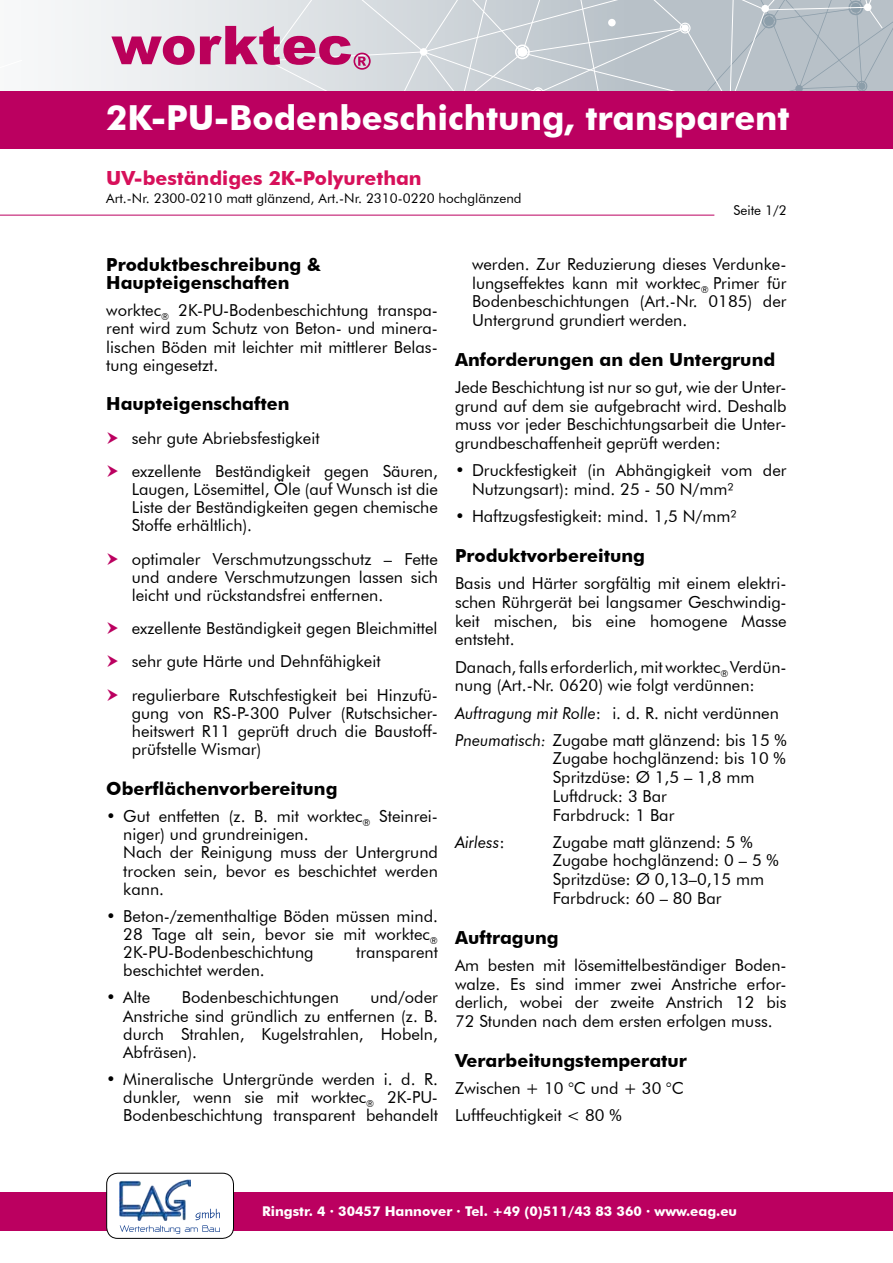
<style>
.page{position:relative;width:893px;height:1263px;background:#fff}
.page>*{position:absolute;margin:0;border:0;box-sizing:border-box;transform-origin:0 0}
.t1{font:700 34.5px "Futura BT";color:#fff}
.t2{font:700 19.5px "Futura BT";color:#d7105a}
.t3{font:700 18px/18.3px "Futura BT";color:#000}
.t4{font:16.5px/18.3px "Futura BT";color:#000;text-align:justify}
.t5{font:italic 16.5px "Futura BT";color:#000}
.t6{font:13.5px "Futura BT";color:#000}
.t7{font:700 13.5px "Futura BT";color:#fff}
.s1{font-style:italic}
.s2{font-style:normal}
</style>
<div class="page">
<div style="left:0;top:0;width:893px;height:91px;background:#f4f5f6"></div>
<div style="left:0;top:91px;width:893px;height:58px;background:#bb0060"></div>
<div style="left:0;top:1192px;width:893px;height:39px;background:#bb0060"></div>
<div style="left:107px;top:1173px;width:126px;height:65px;background:#fff;border-radius:11px"></div>
<svg style="left:120px;top:1209px;width:100px;height:25px"></svg>
<img style="left:120px;top:1180px;width:71px;height:40px">
<div style="left:106px;top:1173px;width:128px;height:66px;border:1px solid #000;border-radius:11px"></div>
<hr style="left:0;top:215px;width:714px;height:1px;background:#bb0060">
<svg style="left:111px;top:0;width:782px;height:91px"></svg>
<h1 class="t1" style="left:106px;top:97px;width:685px">2K-PU-Bodenbeschichtung, transparent</h1>
<p class="t2" style="left:106px;top:166px;width:317px">UV-beständiges 2K-Polyurethan</p>
<p class="t6" style="left:106px;top:190px;width:417px">Art.-Nr. 2300-0210 matt glänzend, Art.-Nr. 2310-0220 hochglänzend</p>
<p class="t6" style="left:733px;top:202px;width:55px">Seite 1/2</p>
<p class="t3" style="left:106px;top:255px;width:217px">Produktbeschreibung &amp;<br>Haupteigenschaften</p>
<p class="t4" style="left:106px;top:301px;width:333px">worktec<sub>®</sub> 2K-PU-Bodenbeschichtung transpa&shy;rent wird zum Schutz von Beton- und minera&shy;lischen Böden mit leichter mit mittlerer Belas&shy;tung eingesetzt.</p>
<p class="t3" style="left:106px;top:395px;width:185px">Haupteigenschaften</p>
<p class="t4" style="left:132px;top:421px;width:308px;line-height:33.2px">sehr gute Abriebsfestigkeit<br>exzellente Beständigkeit gegen Säuren,</p>
<p class="t4" style="left:132px;top:480px;width:308px">Laugen, Lösemittel, Öle (auf Wunsch ist die Liste der Beständigkeiten gegen chemische Stoffe erhältlich).</p>
<p class="t4" style="left:132px;top:549px;width:308px">optimaler Verschmutzungsschutz – Fette und andere Verschmutzungen lassen sich leicht und rückstandsfrei entfernen.</p>
<p class="t4" style="left:132px;top:612px;width:308px;line-height:33.2px;text-align:left">exzellente Beständigkeit gegen Bleichmittel sehr gute Härte und Dehnfähigkeit regulierbare Rutschfestigkeit bei Hinzufü-</p>
<p class="t4" style="left:132px;top:704px;width:308px">gung von RS-P-300 Pulver (Rutschsicher&shy;heitswert R11 geprüft druch die Baustoff&shy;prüfstelle Wismar)</p>
<p class="t3" style="left:106px;top:779px;width:233px">Oberflächenvorbereitung</p>
<p class="t4" style="left:123px;top:807px;width:316px;text-align:left;text-indent:-17px">• Gut entfetten (z. B. mit worktec<sub>®</sub> Steinrei&shy;niger) und grundreinigen.<br>Nach der Reinigung muss der Untergrund trocken sein, bevor es beschichtet werden kann.</p>
<p class="t4" style="left:123px;top:906px;width:316px;text-indent:-17px">• Beton-/zementhaltige Böden müssen mind.<br>28 Tage alt sein, bevor sie mit worktec<sub>® </sub>2K-PU-Bodenbeschichtung</p>
<p class="t4" style="left:356px;top:943px;width:83px">transparent</p>
<p class="t4" style="left:123px;top:961px;width:143px">beschichtet werden.</p>
<p class="t4" style="left:106px;top:988px;width:46px">• Alte</p>
<p class="t4" style="left:182px;top:988px;width:159px">Bodenbeschichtungen</p>
<p class="t4" style="left:123px;top:988px;width:316px;text-indent:247px">und/oder Anstriche sind gründlich zu entfernen (z. B. durch Strahlen, Kugelstrahlen, Hobeln, Abfräsen).</p>
<p class="t4" style="left:123px;top:1070px;width:316px;text-indent:-17px">• Mineralische Untergründe werden i. d. R. dunkler, wenn sie mit worktec<sub>®</sub> 2K-PU-Bodenbeschichtung transparent behandelt</p>
<p class="t4" style="left:472px;top:254px;width:316px;line-height:18.8px">werden. Zur Reduzierung dieses Verdunke&shy;lungseffektes kann mit worktec<sub>®</sub> Primer für Bodenbeschichtungen (Art.-Nr. 0185) der Untergrund grundiert werden.</p>
<p class="t3" style="left:455px;top:350px;width:322px">Anforderungen an den Untergrund</p>
<p class="t4" style="left:455px;top:378px;width:333px;line-height:18.8px">Jede Beschichtung ist nur so gut, wie der Unter&shy;grund auf dem sie aufgebracht wird. Deshalb muss vor jeder Beschichtungsarbeit die Unter&shy;grundbeschaffenheit geprüft werden:</p>
<p class="t4" style="left:472px;top:461px;width:316px;line-height:18.8px;text-indent:-17px">• Druckfestigkeit (in Abhängigkeit vom der<br>Nutzungsart): mind. 25 - 50 N/mm²</p>
<p class="t4" style="left:455px;top:507px;width:283px">• Haftzugsfestigkeit: mind. 1,5 N/mm²</p>
<p class="t3" style="left:455px;top:546px;width:192px">Produktvorbereitung</p>
<p class="t4" style="left:455px;top:574px;width:333px;line-height:18.8px">Basis und Härter sorgfältig mit einem elektri&shy;schen Rührgerät bei langsamer Geschwindig&shy;keit mischen, bis eine homogene Masse entsteht.</p>
<p class="t4" style="left:455px;top:657px;width:333px;line-height:18.8px">Danach, falls erforderlich, mit worktec<sub>®</sub> Verdün&shy;nung (Art.-Nr. 0620) wie folgt verdünnen:</p>
<p class="t4" style="left:455px;top:699px;width:333px;line-height:27.2px"><span class="s1">Auftragung mit Rolle</span>: i. d. R. nicht verdünnen<br><span class="s1">Pneumatisch:</span> Zugabe matt glänzend: bis 15 %</p>
<p class="t4" style="left:553px;top:749px;width:235px;line-height:18.8px;text-align:left">Zugabe hochglänzend: bis 10 %<br>Spritzdüse: Ø 1,5 – 1,8 mm<br>Luftdruck: 3 Bar<br>Farbdruck: 1 Bar</p>
<p class="t5" style="left:455px;top:832px;width:51px">Airless<span class="s2">:</span></p>
<p class="t4" style="left:553px;top:832px;width:228px;line-height:18.8px;text-align:left">Zugabe matt glänzend: 5 %<br>Zugabe hochglänzend: 0 – 5 %<br>Spritzdüse: Ø 0,13–0,15 mm<br>Farbdruck: 60 – 80 Bar</p>
<p class="t3" style="left:455px;top:928px;width:105px">Auftragung</p>
<p class="t4" style="left:455px;top:955px;width:333px;line-height:18.8px">Am besten mit lösemittelbeständiger Boden&shy;walze. Es sind immer zwei Anstriche erfor&shy;derlich, wobei der zweite Anstrich 12 bis 72 Stunden nach dem ersten erfolgen muss.</p>
<p class="t3" style="left:455px;top:1051px;width:233px">Verarbeitungstemperatur</p>
<p class="t4" style="left:455px;top:1074px;width:230px;line-height:27.2px">Zwischen + 10 °C und + 30 °C<br>Luftfeuchtigkeit &lt; 80 %</p>
<p class="t7" style="left:262px;top:1203px;width:476px">Ringstr. 4 · 30457 Hannover · Tel. +49 (0)511/43 83 360 · www.eag.eu</p>
</div>
